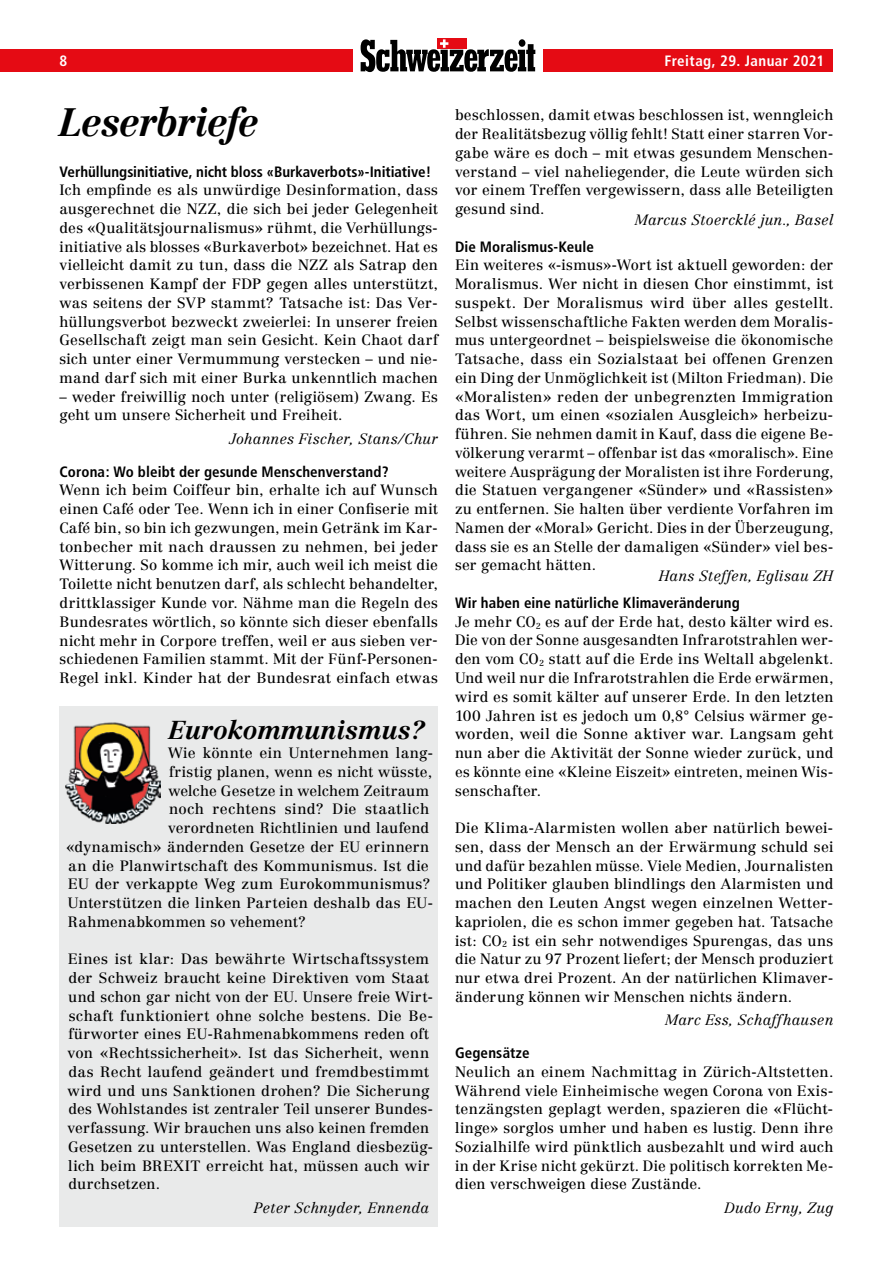
<style>
.page{position:relative;width:893px;height:1263px;background:#fff}
.page>*{position:absolute;margin:0;border:0;box-sizing:border-box;transform-origin:0 0}
.t1{font:italic 700 39px "Centennial CE";letter-spacing:-.03em;color:#000}
.t2{font:italic 700 25.5px "Centennial CE";color:#000}
.t3{font:700 condensed 15px "Frutiger";letter-spacing:.005em;color:#000}
.t4{font:700 condensed 15px "Frutiger";letter-spacing:.025em;color:#fff}
.t5{font:14.7px/18.8px "Centennial CE";letter-spacing:.015em;color:#000;text-align:justify}
.t6{font:14.7px "Centennial Light Italic Os F";letter-spacing:.01em;color:#000}
</style>
<div class="page">
<div style="left:0;top:50px;width:352px;height:22px;background:#e50b14"></div>
<div style="left:544px;top:50px;width:289px;height:22px;background:#e50b14"></div>
<div style="left:437px;top:38px;width:30px;height:11px;background:#e50b14"></div>
<svg style="left:361px;top:39px;width:174px;height:33px"></svg>
<div style="left:60px;top:706px;width:378px;height:521px;background:#e9eaea"></div>
<img style="left:65px;top:722px;width:95px;height:102px">
<p class="t4" style="left:60px;top:52px;width:9px">8</p>
<p class="t4" style="left:664px;top:52px;width:161px">Freitag, 29. Januar 2021</p>
<h1 class="t1" style="left:60px;top:98px;width:200px">Leserbriefe</h1>
<p class="t3" style="left:60px;top:163px;width:373px">Verhüllungsinitiative, nicht bloss «Burkaverbots»-Initiative!</p>
<p class="t5" style="left:60px;top:181px;width:380px">Ich empfinde es als unwürdige Desinformation, dass ausgerechnet die NZZ, die sich bei jeder Gelegenheit des «Qualitätsjournalismus» rühmt, die Verhüllungs&shy;initiative als blosses «Burkaverbot» bezeichnet. Hat es vielleicht damit zu tun, dass die NZZ als Satrap den verbissenen Kampf der FDP gegen alles unterstützt, was seitens der SVP stammt? Tatsache ist: Das Ver&shy;hüllungsverbot bezweckt zweierlei: In unserer freien Gesellschaft zeigt man sein Gesicht. Kein Chaot darf sich unter einer Vermummung verstecken – und nie&shy;mand darf sich mit einer Burka unkenntlich machen</p>
<p class="t5" style="left:60px;top:387px;width:380px">– weder freiwillig noch unter (religiösem) Zwang. Es geht um unsere Sicherheit und Freiheit.</p>
<p class="t6" style="left:229px;top:430px;width:211px">Johannes Fischer, Stans/Chur</p>
<p class="t3" style="left:60px;top:463px;width:331px">Corona: Wo bleibt der gesunde Menschenverstand?</p>
<p class="t5" style="left:60px;top:481px;width:380px">Wenn ich beim Coiffeur bin, erhalte ich auf Wunsch einen Café oder Tee. Wenn ich in einer Confiserie mit Café bin, so bin ich gezwungen, mein Getränk im Kar&shy;tonbecher mit nach draussen zu nehmen, bei jeder Witterung. So komme ich mir, auch weil ich meist die Toilette nicht benutzen darf, als schlecht behandelter, drittklassiger Kunde vor. Nähme man die Regeln des Bundesrates wörtlich, so könnte sich dieser ebenfalls nicht mehr in Corpore treffen, weil er aus sieben ver&shy;schiedenen Familien stammt. Mit der Fünf-Personen-Regel inkl. Kinder hat der Bundesrat einfach etwas</p>
<h2 class="t2" style="left:169px;top:714px;width:258px">Eurokommunismus?</h2>
<p class="t5" style="left:168px;top:743px;width:267px">Wie könnte ein Unternehmen lang-</p>
<p class="t5" style="left:169px;top:762px;width:264px">fristig planen, wenn es nicht wüsste,</p>
<p class="t5" style="left:168px;top:781px;width:262px">welche Gesetze in welchem Zeitraum</p>
<p class="t5" style="left:169px;top:800px;width:262px">noch rechtens sind? Die staatlich</p>
<p class="t5" style="left:168px;top:818px;width:262px">verordneten Richtlinien und laufend</p>
<p class="t5" style="left:66px;top:837px;width:365px">«dynamisch» ändernden Gesetze der EU erinnern</p>
<p class="t5" style="left:68px;top:856px;width:362px">an die Planwirtschaft des Kommunismus. Ist die</p>
<p class="t5" style="left:68px;top:875px;width:365px">EU der verkappte Weg zum Eurokommunismus?</p>
<p class="t5" style="left:68px;top:893px;width:367px">Unterstützen die linken Parteien deshalb das EU-</p>
<p class="t5" style="left:68px;top:912px;width:240px">Rahmenabkommen so vehement?</p>
<p class="t5" style="left:68px;top:950px;width:367px;text-align:left">Eines ist klar: Das bewährte Wirtschaftssystem der Schweiz braucht keine Direktiven vom Staat und schon gar nicht von der EU. Unsere freie Wirt&shy;schaft funktioniert ohne solche bestens. Die Be&shy;fürworter eines EU-Rahmenabkommens reden oft von «Rechtssicherheit». Ist das Sicherheit, wenn das Recht laufend geändert und fremdbestimmt wird und uns Sanktionen drohen? Die Sicherung des Wohlstandes ist zentraler Teil unserer Bundes&shy;verfassung. Wir brauchen uns also keinen fremden Gesetzen zu unterstellen. Was England diesbezüg&shy;lich beim BREXIT erreicht hat, müssen auch wir durchsetzen.</p>
<p class="t6" style="left:254px;top:1198px;width:177px">Peter Schnyder, Ennenda</p>
<p class="t5" style="left:455px;top:106px;width:380px">beschlossen, damit etwas beschlossen ist, wenngleich der Realitätsbezug völlig fehlt! Statt einer starren Vor&shy;gabe wäre es doch – mit etwas gesundem Menschen&shy;verstand – viel naheliegender, die Leute würden sich vor einem Treffen vergewissern, dass alle Beteiligten gesund sind.</p>
<p class="t6" style="left:635px;top:211px;width:200px">Marcus Stoercklé jun., Basel</p>
<p class="t3" style="left:455px;top:238px;width:140px">Die Moralismus-Keule</p>
<p class="t5" style="left:455px;top:256px;width:380px">Ein weiteres «-ismus»-Wort ist aktuell geworden: der Moralismus. Wer nicht in diesen Chor einstimmt, ist suspekt. Der Moralismus wird über alles gestellt.<br>Selbst wissenschaftliche Fakten werden dem Moralis&shy;mus untergeordnet – beispielsweise die ökonomische Tatsache, dass ein Sozialstaat bei offenen Grenzen ein Ding der Unmöglichkeit ist (Milton Friedman). Die «Moralisten» reden der unbegrenzten Immigration das Wort, um einen «sozialen Ausgleich» herbeizu&shy;führen. Sie nehmen damit in Kauf, dass die eigene Be&shy;völkerung verarmt – offenbar ist das «moralisch». Eine weitere Ausprägung der Moralisten ist ihre Forderung, die Statuen vergangener «Sünder» und «Rassisten» zu entfernen. Sie halten über verdiente Vorfahren im Namen der «Moral» Gericht. Dies in der Überzeugung, dass sie es an Stelle der damaligen «Sünder» viel bes&shy;ser gemacht hätten.</p>
<p class="t6" style="left:659px;top:567px;width:176px">Hans Steffen, Eglisau ZH</p>
<p class="t3" style="left:455px;top:594px;width:286px">Wir haben eine natürliche Klimaveränderung</p>
<p class="t5" style="left:455px;top:612px;width:380px">Je mehr CO<sub>2</sub> es auf der Erde hat, desto kälter wird es.<br>Die von der Sonne ausgesandten Infrarotstrahlen wer&shy;den vom CO<sub>2</sub> statt auf die Erde ins Weltall abgelenkt.<br>Und weil nur die Infrarotstrahlen die Erde erwärmen, wird es somit kälter auf unserer Erde. In den letzten 100 Jahren ist es jedoch um 0,8° Celsius wärmer ge&shy;worden, weil die Sonne aktiver war. Langsam geht nun aber die Aktivität der Sonne wieder zurück, und es könnte eine «Kleine Eiszeit» eintreten, meinen Wis&shy;senschafter.</p>
<p class="t5" style="left:455px;top:818px;width:380px">Die Klima-Alarmisten wollen aber natürlich bewei&shy;sen, dass der Mensch an der Erwärmung schuld sei und dafür bezahlen müsse. Viele Medien, Journalisten und Politiker glauben blindlings den Alarmisten und machen den Leuten Angst wegen einzelnen Wetter&shy;kapriolen, die es schon immer gegeben hat. Tatsache ist: CO<sub>2</sub> ist ein sehr notwendiges Spurengas, das uns die Natur zu 97 Prozent liefert; der Mensch produziert nur etwa drei Prozent. An der natürlichen Klimaver&shy;änderung können wir Menschen nichts ändern.</p>
<p class="t6" style="left:665px;top:1011px;width:170px">Marc Ess, Schaffhausen</p>
<p class="t3" style="left:455px;top:1044px;width:76px">Gegensätze</p>
<p class="t5" style="left:455px;top:1062px;width:380px">Neulich an einem Nachmittag in Zürich-Altstetten.<br>Während viele Einheimische wegen Corona von Exis&shy;tenzängsten geplagt werden, spazieren die «Flücht&shy;linge» sorglos umher und haben es lustig. Denn ihre Sozialhilfe wird pünktlich ausbezahlt und wird auch in der Krise nicht gekürzt. Die politisch korrekten Me&shy;dien verschweigen diese Zustände.</p>
<p class="t6" style="left:724px;top:1198px;width:110px">Dudo Erny, Zug</p>
</div>
